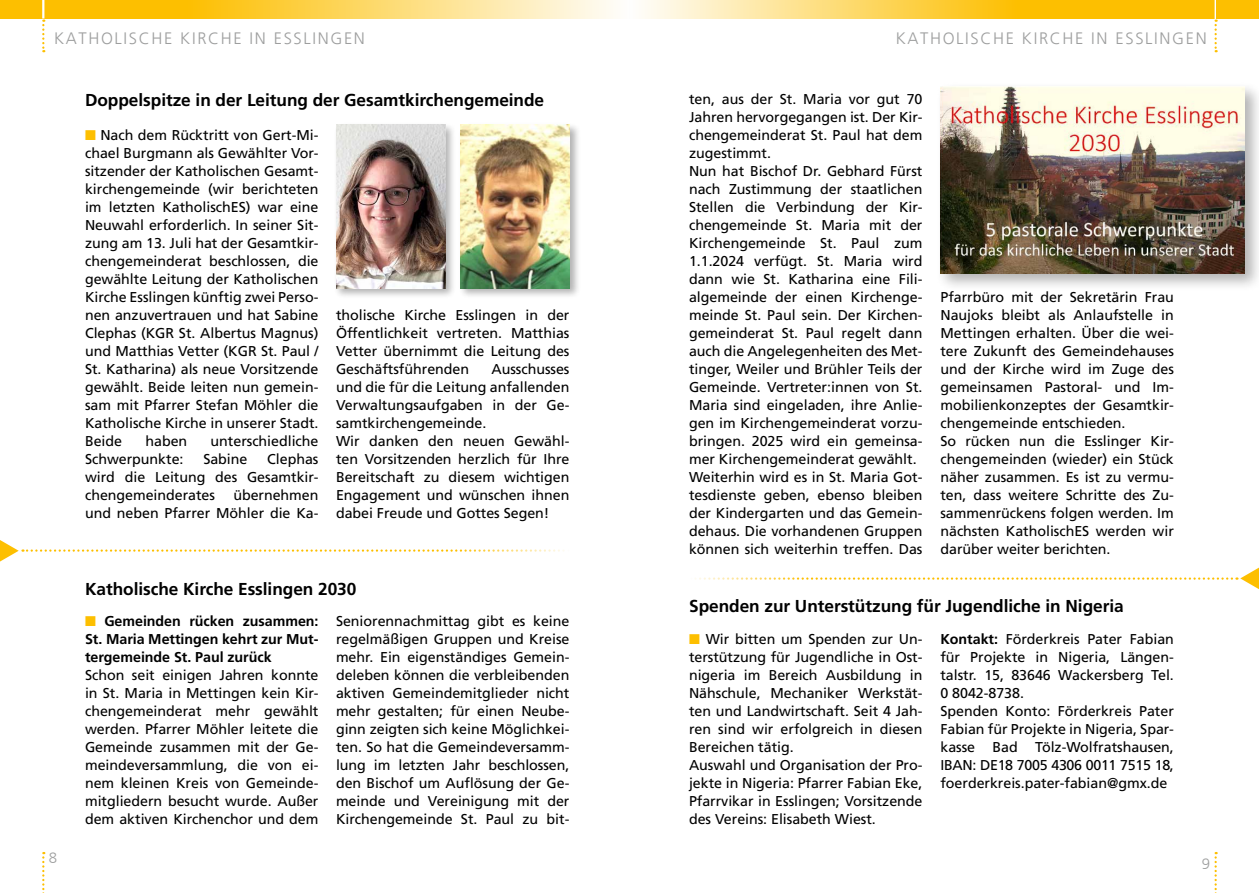
<style>
.page{position:relative;width:1259px;height:893px;background:#fff}
.page>*{position:absolute;margin:0;border:0;box-sizing:border-box;transform-origin:0 0}
.t1{font:700 17.25px "Frutiger LT Com";letter-spacing:-.005em;color:#000}
.t2{font:300 16.5px "Frutiger LT";letter-spacing:.1em;color:#9d9e9e}
.t3{font:300 15px "Frutiger LT";color:#9d9e9e}
.t4{font:14.25px/18px "Frutiger LT Com";letter-spacing:-.005em;color:#000;text-align:justify}
.t5{font:700 14.25px/18px "Frutiger LT Com";letter-spacing:-.005em;color:#000;text-align:justify}
.s1{color:#fdbf00}
.s2{font-weight:700}
</style>
<div class="page">
<div style="left:0;top:0;width:43px;height:18px;background:#fdbf00"></div>
<svg style="left:44px;top:0;width:570px;height:18px;background:#fdd55b"></svg>
<svg style="left:644px;top:0;width:570px;height:18px;background:#fdd250"></svg>
<svg style="left:42px;top:0;width:2px;height:52px"></svg>
<svg style="left:1214px;top:0;width:2px;height:52px"></svg>
<div style="left:1216px;top:0;width:43px;height:18px;background:#fdbf00"></div>
<svg style="left:42px;top:852px;width:2px;height:41px"></svg>
<svg style="left:1214px;top:852px;width:2px;height:41px"></svg>
<div style="left:334px;top:123px;width:122px;height:176px;background:#000;opacity:.3"></div>
<img style="left:336px;top:125px;width:109px;height:163px">
<div style="left:459px;top:123px;width:122px;height:176px;background:#000;opacity:.3"></div>
<img style="left:461px;top:125px;width:109px;height:163px">
<svg style="left:0;top:540px;width:564px;height:22px"></svg>
<div style="left:936px;top:82px;width:323px;height:210px;background:#000;opacity:.3"></div>
<img style="left:940px;top:86px;width:304px;height:187px">
<svg style="left:695px;top:568px;width:564px;height:21px"></svg>
<p class="t2" style="left:54px;top:29px;width:312px">KATHOLISCHE KIRCHE IN ESSLINGEN</p>
<p class="t2" style="left:896px;top:29px;width:312px">KATHOLISCHE KIRCHE IN ESSLINGEN</p>
<p class="t3" style="left:49px;top:849px;width:10px">8</p>
<p class="t1" style="left:85px;top:90px;width:461px">Doppelspitze in der Leitung der Gesamtkirchengemeinde</p>
<p class="t4" style="left:85px;top:126px;width:235px"><span class="s1">■</span> Nach dem Rücktritt von Gert-Mi&shy;chael Burgmann als Gewählter Vor&shy;sitzender der Katholischen Gesamt&shy;kirchengemeinde (wir berichteten im letzten KatholischES) war eine Neuwahl erforderlich. In seiner Sit&shy;zung am 13. Juli hat der Gesamtkir&shy;chengemeinderat beschlossen, die gewählte Leitung der Katholischen Kirche Esslingen künftig zwei Perso&shy;nen anzuvertrauen und hat Sabine Clephas (KGR St. Albertus Magnus) und Matthias Vetter (KGR St. Paul / St. Katharina) als neue Vorsitzende gewählt. Beide leiten nun gemein&shy;sam mit Pfarrer Stefan Möhler die Katholische Kirche in unserer Stadt.<br>Beide</p>
<p class="t4" style="left:145px;top:432px;width:43px">haben</p>
<p class="t4" style="left:211px;top:432px;width:109px">unterschiedliche</p>
<p class="t4" style="left:85px;top:450px;width:100px">Schwerpunkte:</p>
<p class="t4" style="left:203px;top:450px;width:46px">Sabine</p>
<p class="t4" style="left:85px;top:450px;width:235px;text-indent:182px">Clephas wird die Leitung des Gesamtkir&shy;chengemeinderates</p>
<p class="t4" style="left:85px;top:486px;width:235px;text-align:right">übernehmen<br>und neben Pfarrer Möhler die Ka-</p>
<p class="t4" style="left:336px;top:306px;width:235px">tholische Kirche Esslingen in der Öffentlichkeit vertreten. Matthias Vetter übernimmt die Leitung des Geschäftsführenden</p>
<p class="t4" style="left:336px;top:360px;width:235px;text-align:left;text-indent:155px">Ausschusses und die für die Leitung anfallenden<br>Verwaltungsaufgaben in der Ge&shy;samtkirchengemeinde.<br>Wir danken den neuen Gewähl&shy;ten Vorsitzenden herzlich für Ihre<br>Bereitschaft zu diesem wichtigen<br>Engagement und wünschen ihnen dabei Freude und Gottes Segen!</p>
<p class="t1" style="left:85px;top:578px;width:273px">Katholische Kirche Esslingen 2030</p>
<p class="t5" style="left:85px;top:612px;width:235px"><span class="s1">■</span> Gemeinden rücken zusammen:<br>St. Maria Mettingen kehrt zur Mut&shy;tergemeinde St. Paul zurück</p>
<p class="t4" style="left:85px;top:666px;width:235px">Schon seit einigen Jahren konnte in St. Maria in Mettingen kein Kir&shy;chengemeinderat mehr gewählt werden. Pfarrer Möhler leitete die Gemeinde zusammen mit der Ge&shy;meindeversammlung, die von ei&shy;nem kleinen Kreis von Gemeinde&shy;mitgliedern besucht wurde. Außer dem aktiven Kirchenchor und dem</p>
<p class="t4" style="left:336px;top:612px;width:235px">Seniorennachmittag gibt es keine regelmäßigen Gruppen und Kreise mehr. Ein eigenständiges Gemein&shy;deleben können die verbleibenden aktiven Gemeindemitglieder nicht mehr gestalten; für einen Neube&shy;ginn zeigten sich keine Möglichkei&shy;ten. So hat die Gemeindeversamm&shy;lung im letzten Jahr beschlossen, den Bischof um Auflösung der Ge&shy;meinde und Vereinigung mit der Kirchengemeinde St. Paul zu bit-</p>
<p class="t4" style="left:689px;top:90px;width:235px;text-align:left">ten, aus der St. Maria vor gut 70<br>Jahren hervorgegangen ist. Der Kir&shy;chengemeinderat St. Paul hat dem zugestimmt.<br>Nun hat Bischof Dr. Gebhard Fürst nach Zustimmung der staatlichen<br>Stellen die Verbindung der Kir&shy;chengemeinde St. Maria mit der<br>Kirchengemeinde St. Paul zum<br>1.1.2024 verfügt. St. Maria wird dann wie St. Katharina eine Fili&shy;algemeinde der einen Kirchenge&shy;meinde St. Paul sein. Der Kirchen&shy;gemeinderat St. Paul regelt dann auch die Angelegenheiten des Met&shy;tinger, Weiler und Brühler Teils der<br>Gemeinde. Vertreter:innen von St.<br>Maria sind eingeladen, ihre Anlie&shy;gen im Kirchengemeinderat vorzu&shy;bringen. 2025 wird ein gemeinsa&shy;mer Kirchengemeinderat gewählt.<br>Weiterhin wird es in St. Maria Got&shy;tesdienste geben, ebenso bleiben der Kindergarten und das Gemein&shy;dehaus. Die vorhandenen Gruppen können sich weiterhin treffen. Das</p>
<p class="t4" style="left:940px;top:288px;width:235px;text-align:left">Pfarrbüro mit der Sekretärin Frau<br>Naujoks bleibt als Anlaufstelle in<br>Mettingen erhalten. Über die wei&shy;tere Zukunft des Gemeindehauses und der Kirche wird im Zuge des gemeinsamen Pastoral- und Im&shy;mobilienkonzeptes der Gesamtkir&shy;chengemeinde entschieden.<br>So rücken nun die Esslinger Kir&shy;chengemeinden (wieder) ein Stück näher zusammen. Es ist zu vermu&shy;ten, dass weitere Schritte des Zu&shy;sammenrückens folgen werden. Im nächsten KatholischES werden wir darüber weiter berichten.</p>
<p class="t1" style="left:689px;top:595px;width:436px">Spenden zur Unterstützung für Jugendliche in Nigeria</p>
<p class="t4" style="left:689px;top:630px;width:235px;text-align:left"><span class="s1">■</span> Wir bitten um Spenden zur Un&shy;terstützung für Jugendliche in Ost&shy;nigeria im Bereich Ausbildung in<br>Nähschule, Mechaniker Werkstät&shy;ten und Landwirtschaft. Seit 4 Jah&shy;ren sind wir erfolgreich in diesen<br>Bereichen tätig.<br>Auswahl und Organisation der Pro&shy;jekte in Nigeria: Pfarrer Fabian Eke,<br>Pfarrvikar in Esslingen; Vorsitzende des Vereins: Elisabeth Wiest.</p>
<p class="t4" style="left:940px;top:630px;width:235px;text-align:left"><span class="s2">Kontakt:</span> Förderkreis Pater Fabian für Projekte in Nigeria, Längen&shy;talstr. 15, 83646 Wackersberg Tel.<br>0 8042-8738.<br>Spenden Konto: Förderkreis Pater<br>Fabian für Projekte in Nigeria, Spar&shy;kasse Bad Tölz-Wolfratshausen,<br>IBAN: DE18 7005 4306 0011 7515 18, foerderkreis.pater-fabian@gmx.de</p>
<p class="t3" style="left:1201px;top:855px;width:10px">9</p>
</div>
